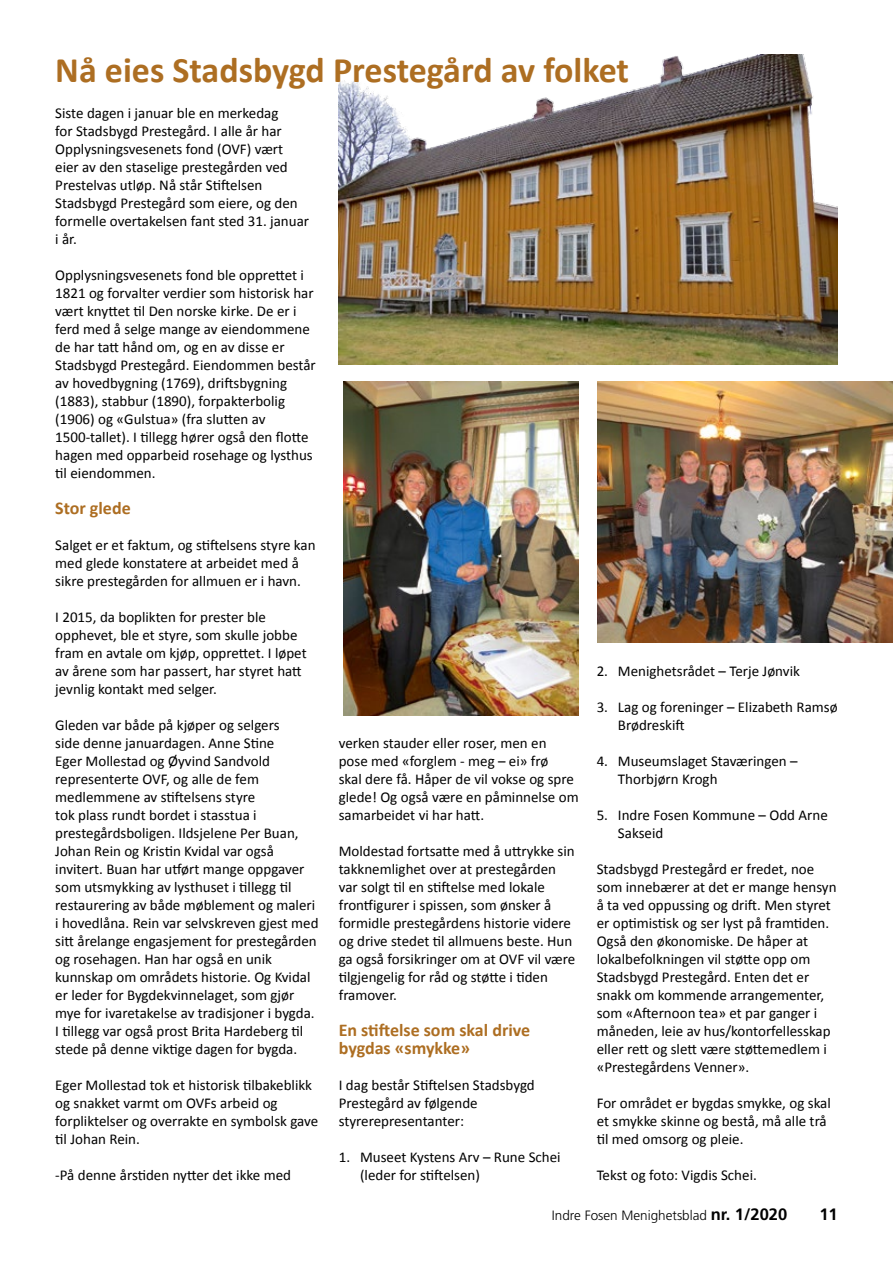
<style>
.page{position:relative;width:893px;height:1263px;background:#fff}
.page>*{position:absolute;margin:0;border:0;box-sizing:border-box;transform-origin:0 0}
.t1{font:700 36px "Calibri";color:#ad6e22}
.t2{font:700 18px/18px "Calibri";color:#ad6e22}
.t3{font:700 16.5px "Frutiger";color:#000}
.t4{font:15px/18px "Calibri";color:#000}
.t5{font:300 13.5px "Frutiger";color:#000}
.s1{font-weight:700;font-size:16.5px}
</style>
<div class="page">
<img style="left:339px;top:55px;width:499px;height:309px">
<img style="left:597px;top:381px;width:296px;height:262px">
<img style="left:343px;top:381px;width:235px;height:334px">
<h1 class="t1" style="left:55px;top:47px;width:575px">Nå eies Stadsbygd Prestegård av folket</h1>
<p class="t4" style="left:55px;top:104px;width:255px">Siste dagen i januar ble en merkedag<br>for Stadsbygd Prestegård. I alle år har Opplysningsvesenets fond (OVF) vært eier av den staselige prestegården ved Prestelvas utløp. Nå står Stiftelsen Stadsbygd Prestegård som eiere, og den formelle overtakelsen fant sted 31. januar i år.</p>
<p class="t4" style="left:55px;top:266px;width:262px">Opplysningsvesenets fond ble opprettet i 1821 og forvalter verdier som historisk har vært knyttet til Den norske kirke. De er i ferd med å selge mange av eiendommene de har tatt hånd om, og en av disse er Stadsbygd Prestegård. Eiendommen består av hovedbygning (1769), driftsbygning (1883), stabbur (1890), forpakterbolig (1906) og «Gulstua» (fra slutten av 1500-tallet). I tillegg hører også den flotte hagen med opparbeid rosehage og lysthus til eiendommen.</p>
<p class="t2" style="left:55px;top:499px;width:77px">Stor glede</p>
<p class="t4" style="left:55px;top:536px;width:262px">Salget er et faktum, og stiftelsens styre kan med glede konstatere at arbeidet med å sikre prestegården for allmuen er i havn.</p>
<p class="t4" style="left:55px;top:608px;width:253px">I 2015, da boplikten for prester ble opphevet, ble et styre, som skulle jobbe fram en avtale om kjøp, opprettet. I løpet av årene som har passert, har styret hatt jevnlig kontakt med selger.</p>
<p class="t4" style="left:55px;top:716px;width:265px">Gleden var både på kjøper og selgers<br>side denne januardagen. Anne Stine<br>Eger Mollestad og Øyvind Sandvold representerte OVF, og alle de fem medlemmene av stiftelsens styre<br>tok plass rundt bordet i stasstua i prestegårdsboligen. Ildsjelene Per Buan, Johan Rein og Kristin Kvidal var også invitert. Buan har utført mange oppgaver som utsmykking av lysthuset i tillegg til restaurering av både møblement og maleri i hovedlåna. Rein var selvskreven gjest med sitt årelange engasjement for prestegården og rosehagen. Han har også en unik kunnskap om områdets historie. Og Kvidal er leder for Bygdekvinnelaget, som gjør mye for ivaretakelse av tradisjoner i bygda.<br>I tillegg var også prost Brita Hardeberg til stede på denne viktige dagen for bygda.</p>
<p class="t4" style="left:55px;top:1076px;width:264px">Eger Mollestad tok et historisk tilbakeblikk og snakket varmt om OVFs arbeid og forpliktelser og overrakte en symbolsk gave til Johan Rein.</p>
<p class="t4" style="left:55px;top:1166px;width:237px">-På denne årstiden nytter det ikke med</p>
<p class="t4" style="left:339px;top:734px;width:241px">verken stauder eller roser, men en pose med «forglem - meg – ei» frø<br>skal dere få. Håper de vil vokse og spre glede! Og også være en påminnelse om samarbeidet vi har hatt.</p>
<p class="t4" style="left:339px;top:842px;width:238px">Moldestad fortsatte med å uttrykke sin takknemlighet over at prestegården var solgt til en stiftelse med lokale frontfigurer i spissen, som ønsker å formidle prestegårdens historie videre og drive stedet til allmuens beste. Hun ga også forsikringer om at OVF vil være tilgjengelig for råd og støtte i tiden framover.</p>
<p class="t2" style="left:339px;top:1021px;width:193px">En stiftelse som skal drive bygdas «smykke»</p>
<p class="t4" style="left:339px;top:1076px;width:198px">I dag består Stiftelsen Stadsbygd<br>Prestegård av følgende styrerepresentanter:</p>
<p class="t4" style="left:360px;top:1148px;width:202px;text-indent:-21px">1. Museet Kystens Arv – Rune Schei (leder for stiftelsen)</p>
<p class="t4" style="left:597px;top:662px;width:205px">2. Menighetsrådet – Terje Jønvik</p>
<p class="t4" style="left:618px;top:698px;width:221px;text-indent:-21px">3. Lag og foreninger – Elizabeth Ramsø<br>Brødreskift</p>
<p class="t4" style="left:618px;top:752px;width:181px;text-indent:-21px">4. Museumslaget Staværingen –<br>Thorbjørn Krogh</p>
<p class="t4" style="left:618px;top:806px;width:211px;text-indent:-21px">5. Indre Fosen Kommune – Odd Arne<br>Sakseid</p>
<p class="t4" style="left:597px;top:860px;width:241px">Stadsbygd Prestegård er fredet, noe som innebærer at det er mange hensyn å ta ved oppussing og drift. Men styret er optimistisk og ser lyst på framtiden.<br>Også den økonomiske. De håper at lokalbefolkningen vil støtte opp om Stadsbygd Prestegård. Enten det er snakk om kommende arrangementer, som «Afternoon tea» et par ganger i måneden, leie av hus/kontorfellesskap eller rett og slett være støttemedlem i «Prestegårdens Venner».</p>
<p class="t4" style="left:597px;top:1094px;width:236px">For området er bygdas smykke, og skal et smykke skinne og bestå, må alle trå til med omsorg og pleie.</p>
<p class="t4" style="left:597px;top:1166px;width:162px">Tekst og foto: Vigdis Schei.</p>
<p class="t5" style="left:552px;top:1208px;width:237px">Indre Fosen Menighetsblad <span class="s1">nr. 1/2020</span></p>
<p class="t3" style="left:819px;top:1205px;width:20px">11</p>
</div>
